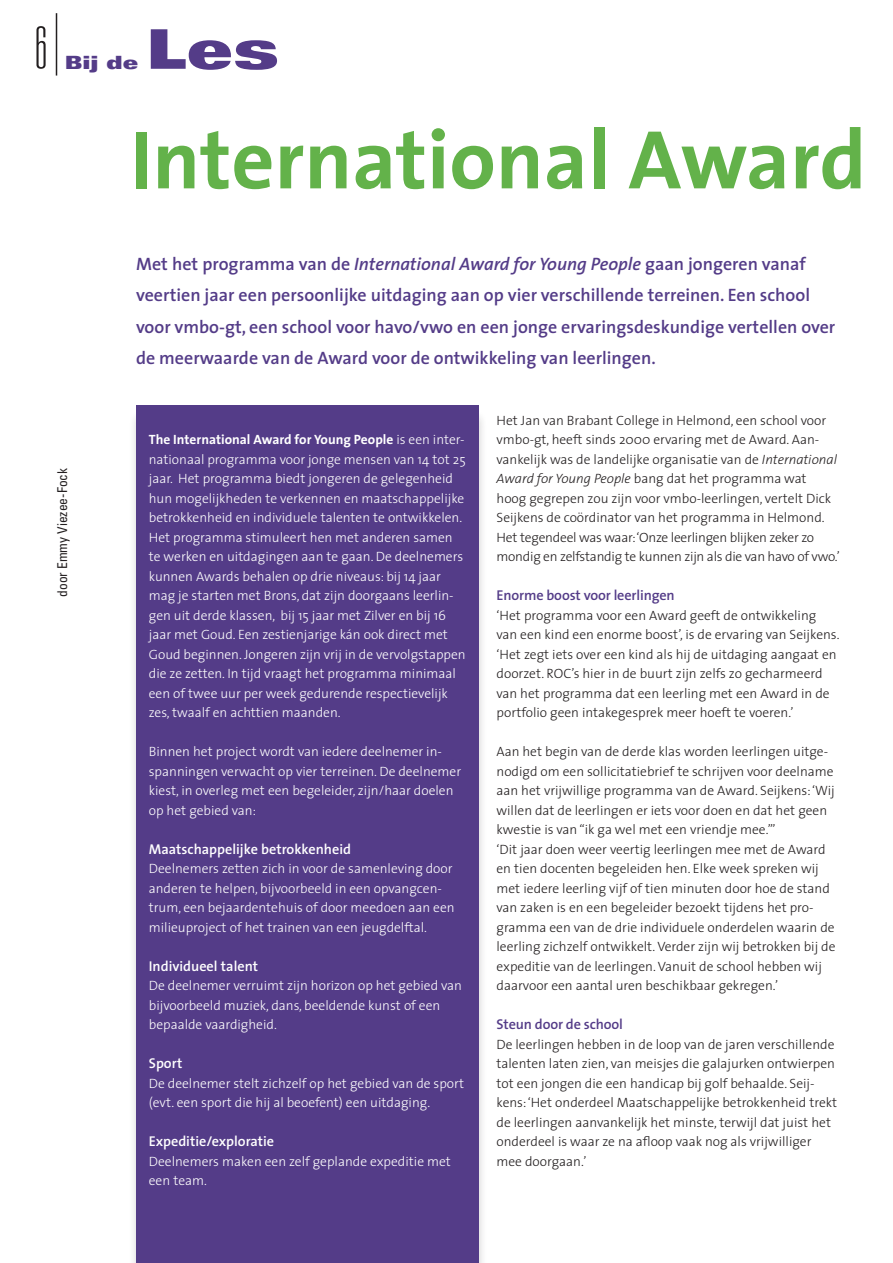
<style>
.page{position:relative;width:893px;height:1263px;background:#fff}
.page>*{position:absolute;margin:0;border:0;box-sizing:border-box;transform-origin:0 0}
.t1{font:700 84px "The Sans";color:#63b24a}
.t2{font:100 ultra-condensed 58.5px "Univers LT Std";color:#231f20}
.t3{font:54.75px "Univers LT Std X Black Ex";color:#543c88}
.t4{font:18.3px "Univers LT Std X Black Ex";color:#543c88}
.t5{font:600 18px/31.5px "The Sans";color:#543c88}
.t6{font:600 14.25px "The Sans";color:#fff}
.t7{font:600 14.25px "The Sans";letter-spacing:-.01em;color:#543c88}
.t8{font:300 13.5px/19.5px "The Sans";color:#231f20}
.t9{font:300 13.5px/19.5px "The Sans";color:#fff}
.t10{font:condensed 13.5px "Univers LT Std";color:#231f20}
.s1{font-style:italic}
.s2{font-weight:700}
</style>
<div class="page">
<hr style="left:56px;top:13px;width:1px;height:63px;background:#231f20">
<div style="left:128px;top:410px;width:359px;height:853px;background:#f8f7f8"></div>
<div style="left:136px;top:405px;width:342px;height:858px;background:#543c88"></div>
<h2 class="t2" style="left:34px;top:18px;width:15px">6</h2>
<h3 class="t4" style="left:65px;top:51px;width:75px">Bij de</h3>
<h3 class="t3" style="left:146px;top:17px;width:135px">Les</h3>
<h1 class="t1" style="left:130px;top:90px;width:738px">International Award</h1>
<p class="t10" style="left:54px;top:597px;width:130px;rotate:-90deg">door Emmy Viezee-Fock</p>
<p class="t5" style="left:136px;top:247px;width:701px">Met het programma van de <span class="s1">International Award for Young People</span> gaan jongeren vanaf veertien jaar een persoonlijke uitdaging aan op vier verschillende terreinen. Een school voor vmbo-gt, een school voor havo/vwo en een jonge ervaringsdeskundige vertellen over de meerwaarde van de Award voor de ontwikkeling van leerlingen.</p>
<p class="t9" style="left:149px;top:429px;width:318px"><span class="s2">The International Award for Young People</span> is een inter&shy;nationaal programma voor jonge mensen van 14 tot 25 jaar. Het programma biedt jongeren de gelegenheid hun mogelijkheden te verkennen en maatschappelijke betrokkenheid en individuele talenten te ontwikkelen.<br>Het programma stimuleert hen met anderen samen te werken en uitdagingen aan te gaan. De deelnemers kunnen Awards behalen op drie niveaus: bij 14 jaar mag je starten met Brons, dat zijn doorgaans leerlin&shy;gen uit derde klassen, bij 15 jaar met Zilver en bij 16 jaar met Goud. Een zestienjarige kán ook direct met Goud beginnen. Jongeren zijn vrij in de vervolgstappen die ze zetten. In tijd vraagt het programma minimaal een of twee uur per week gedurende respectievelijk zes, twaalf en achttien maanden.</p>
<p class="t9" style="left:149px;top:741px;width:314px">Binnen het project wordt van iedere deelnemer in&shy;spanningen verwacht op vier terreinen. De deelnemer kiest, in overleg met een begeleider, zijn/haar doelen op het gebied van:</p>
<p class="t6" style="left:149px;top:837px;width:204px">Maatschappelijke betrokkenheid</p>
<p class="t9" style="left:149px;top:858px;width:307px">Deelnemers zetten zich in voor de samenleving door anderen te helpen, bijvoorbeeld in een opvangcen&shy;trum, een bejaardentehuis of door meedoen aan een milieuproject of het trainen van een jeugdelftal.</p>
<p class="t6" style="left:149px;top:954px;width:111px">Individueel talent</p>
<p class="t9" style="left:149px;top:975px;width:315px">De deelnemer verruimt zijn horizon op het gebied van bijvoorbeeld muziek, dans, beeldende kunst of een bepaalde vaardigheid.</p>
<p class="t6" style="left:149px;top:1051px;width:35px">Sport</p>
<p class="t9" style="left:149px;top:1073px;width:317px">De deelnemer stelt zichzelf op het gebied van de sport (evt. een sport die hij al beoefent) een uitdaging.</p>
<p class="t6" style="left:149px;top:1129px;width:127px">Expeditie/exploratie</p>
<p class="t9" style="left:149px;top:1151px;width:303px">Deelnemers maken een zelf geplande expeditie met een team.</p>
<p class="t8" style="left:496px;top:410px;width:345px">Het Jan van Brabant College in Helmond, een school voor vmbo-gt, heeft sinds 2000 ervaring met de Award. Aan&shy;vankelijk was de landelijke organisatie van de <span class="s1">International Award for Young People</span> bang dat het programma wat<br>hoog gegrepen zou zijn voor vmbo-leerlingen, vertelt Dick Seijkens de coördinator van het programma in Helmond.<br>Het tegendeel was waar: ‘Onze leerlingen blijken zeker zo mondig en zelfstandig te kunnen zijn als die van havo of vwo.’</p>
<p class="t7" style="left:496px;top:583px;width:180px">Enorme boost voor leerlingen</p>
<p class="t8" style="left:496px;top:605px;width:345px">‘Het programma voor een Award geeft de ontwikkeling van een kind een enorme boost’, is de ervaring van Seijkens. ‘Het zegt iets over een kind als hij de uitdaging aangaat en doorzet. ROC’s hier in de buurt zijn zelfs zo gecharmeerd van het programma dat een leerling met een Award in de portfolio geen intakegesprek meer hoeft te voeren.’</p>
<p class="t8" style="left:496px;top:741px;width:340px">Aan het begin van de derde klas worden leerlingen uitge&shy;nodigd om een sollicitatiebrief te schrijven voor deelname aan het vrijwillige programma van de Award. Seijkens: ‘Wij willen dat de leerlingen er iets voor doen en dat het geen kwestie is van “ik ga wel met een vriendje mee.”’<br>‘Dit jaar doen weer veertig leerlingen mee met de Award en tien docenten begeleiden hen. Elke week spreken wij met iedere leerling vijf of tien minuten door hoe de stand van zaken is en een begeleider bezoekt tijdens het pro&shy;gramma een van de drie individuele onderdelen waarin de leerling zichzelf ontwikkelt. Verder zijn wij betrokken bij de expeditie van de leerlingen. Vanuit de school hebben wij daarvoor een aantal uren beschikbaar gekregen.’</p>
<p class="t7" style="left:496px;top:1012px;width:128px">Steun door de school</p>
<p class="t8" style="left:496px;top:1034px;width:342px">De leerlingen hebben in de loop van de jaren verschillende talenten laten zien, van meisjes die galajurken ontwierpen tot een jongen die een handicap bij golf behaalde. Seij&shy;kens: ‘Het onderdeel Maatschappelijke betrokkenheid trekt de leerlingen aanvankelijk het minste, terwijl dat juist het onderdeel is waar ze na afloop vaak nog als vrijwilliger mee doorgaan.’</p>
</div>
